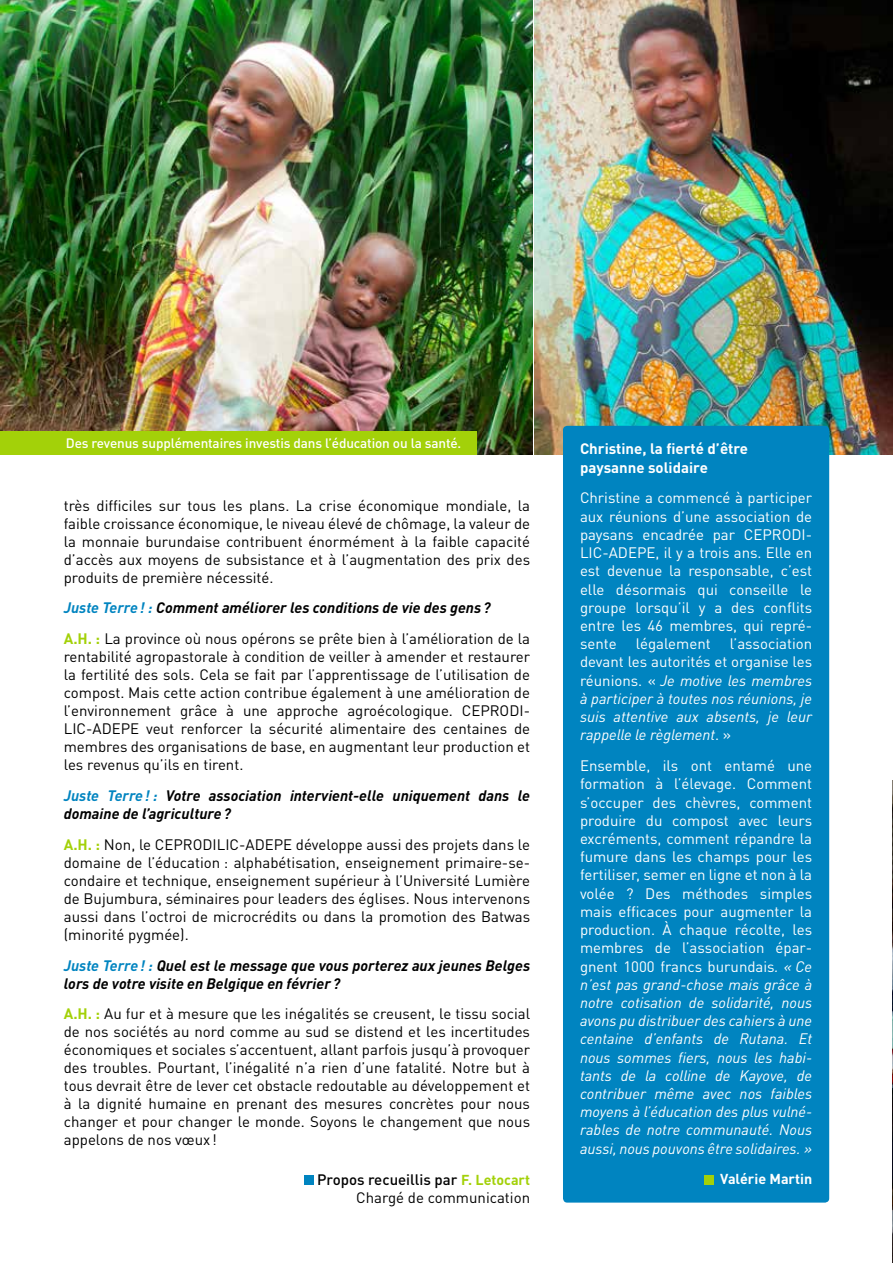
<style>
.page{position:relative;width:893px;height:1263px;background:#fff}
.page>*{position:absolute;margin:0;border:0;box-sizing:border-box;transform-origin:0 0}
.t1{font:15px/18px "DIN Pro";color:#000;text-align:justify}
.t2{font:15px/18.1px "DIN Pro";color:#fff;text-align:justify}
.t3{font:italic 700 15px/18px "DIN Pro";color:#000}
.t4{font:italic 15px/18.1px "DIN Pro";color:#fff;text-align:justify}
.t5{font:700 15px/18.1px "DIN Pro";color:#fff}
.t6{font:700 14.25px "DIN Pro";color:#fff}
.t7{font:500 13.5px "DIN Pro";letter-spacing:-.01em;color:#fff}
.s1{font-weight:700;font-style:italic;color:#0084c0}
.s2{font-weight:700;font-style:italic}
.s3{font-weight:700;color:#a3d109}
.s4{color:#0084c0}
.s5{font-weight:500}
.s6{font-weight:700;font-size:14.25px;color:#a3d109}
.s7{font-style:normal}
.s8{font-style:italic}
</style>
<div class="page">
<div style="left:304px;top:1175px;width:10px;height:9px;background:#0084c0"></div>
<img style="left:0;top:0;width:532px;height:454px">
<img style="left:534px;top:0;width:359px;height:454px">
<div style="left:563px;top:426px;width:266px;height:776px;background:#0084c0;border-radius:4px"></div>
<div style="left:704px;top:1175px;width:10px;height:9px;background:#a3d109"></div>
<div style="left:0;top:431px;width:476px;height:23px;background:#a3d109"></div>
<img style="left:892px;top:781px;width:1px;height:482px">
<p class="t7" style="left:66px;top:432px;width:397px">Des revenus supplémentaires investis dans l’éducation ou la santé.</p>
<p class="t1" style="left:64px;top:495px;width:468px">très difficiles sur tous les plans. La crise économique mondiale, la faible croissance économique, le niveau élevé de chômage, la valeur de la monnaie burundaise contribuent énormément à la faible capacité d’accès aux moyens de subsistance et à l’augmentation des prix des produits de première nécessité.</p>
<p class="t1" style="left:64px;top:591px;width:468px;line-height:30.8px"><span class="s1">Juste Terre! :</span> <span class="s2">Comment améliorer les conditions de vie des gens ?<br></span><span class="s3">A.H. :</span> La province où nous opérons se prête bien à l’amélioration de la</p>
<p class="t1" style="left:64px;top:646px;width:468px">rentabilité agropastorale à condition de veiller à amender et restaurer la fertilité des sols. Cela se fait par l’apprentissage de l’utilisation de compost. Mais cette action contribue également à une amélioration de l’environnement grâce à une approche agroécologique. CEPRODI-LIC-ADEPE veut renforcer la sécurité alimentaire des centaines de membres des organisations de base, en augmentant leur production et les revenus qu’ils en tirent.</p>
<p class="t3" style="left:64px;top:785px;width:468px"><span class="s4">Juste Terre! :</span> Votre association intervient-elle uniquement dans le domaine de l’agriculture?</p>
<p class="t1" style="left:64px;top:834px;width:468px"><span class="s3">A.H. :</span> Non, le CEPRODILIC-ADEPE développe aussi des projets dans le domaine de l’éducation : alphabétisation, enseignement primaire-se&shy;condaire et technique, enseignement supérieur à l’Université Lumière de Bujumbura, séminaires pour leaders des églises. Nous intervenons aussi dans l’octroi de microcrédits ou dans la promotion des Batwas (minorité pygmée).</p>
<p class="t3" style="left:64px;top:954px;width:468px"><span class="s4">Juste Terre! :</span> Quel est le message que vous porterez aux jeunes Belges lors de votre visite en Belgique en février ?</p>
<p class="t1" style="left:64px;top:1003px;width:468px"><span class="s3">A.H. :</span> Au fur et à mesure que les inégalités se creusent, le tissu social de nos sociétés au nord comme au sud se distend et les incertitudes économiques et sociales s’accentuent, allant parfois jusqu’à provoquer des troubles. Pourtant, l’inégalité n’a rien d’une fatalité. Notre but à tous devrait être de lever cet obstacle redoutable au développement et à la dignité humaine en prenant des mesures concrètes pour nous changer et pour changer le monde. Soyons le changement que nous appelons de nos vœux !</p>
<p class="t1" style="left:317px;top:1169px;width:214px;text-align:right"><span class="s5">Propos recueillis par</span> <span class="s6">F. Letocart<br></span>Chargé de communication</p>
<p class="t5" style="left:580px;top:438px;width:170px">Christine, la fierté d’être paysanne solidaire</p>
<p class="t2" style="left:580px;top:487px;width:234px">Christine a commencé à participer aux réunions d’une association de paysans encadrée par CEPRODI-LIC-ADEPE, il y a trois ans. Elle en est devenue la responsable, c’est elle désormais qui conseille le groupe lorsqu’il y a des conflits entre les 46 membres, qui repré&shy;sente</p>
<p class="t2" style="left:636px;top:633px;width:76px">légalement</p>
<p class="t4" style="left:580px;top:633px;width:234px;text-indent:150px"><span class="s7">l’association devant les autorités et organise les réunions. «</span> Je motive les membres à participer à toutes nos réunions, je suis attentive aux absents, je leur rappelle le règlement<span class="s7">. »</span></p>
<p class="t2" style="left:580px;top:755px;width:234px">Ensemble, ils ont entamé une formation à l’élevage. Comment s’occuper des chèvres, comment produire du compost avec leurs excréments, comment répandre la fumure dans les champs pour les fertiliser, semer en ligne et non à la volée ? Des méthodes simples mais efficaces pour augmenter la production. À chaque récolte, les membres de l’association épar&shy;gnent 1000 francs burundais<span class="s8">. « Ce n’est pas grand-chose mais grâce à notre cotisation de solidarité, nous avons pu distribuer des cahiers à une centaine d’enfants de Rutana. Et nous sommes fiers, nous les habi&shy;tants de la colline de Kayove, de contribuer même avec nos faibles moyens à l’éducation des plus vulné&shy;rables de notre communauté. Nous aussi, nous pouvons être solidaires. »</span></p>
<p class="t6" style="left:720px;top:1167px;width:93px">Valérie Martin</p>
</div>
